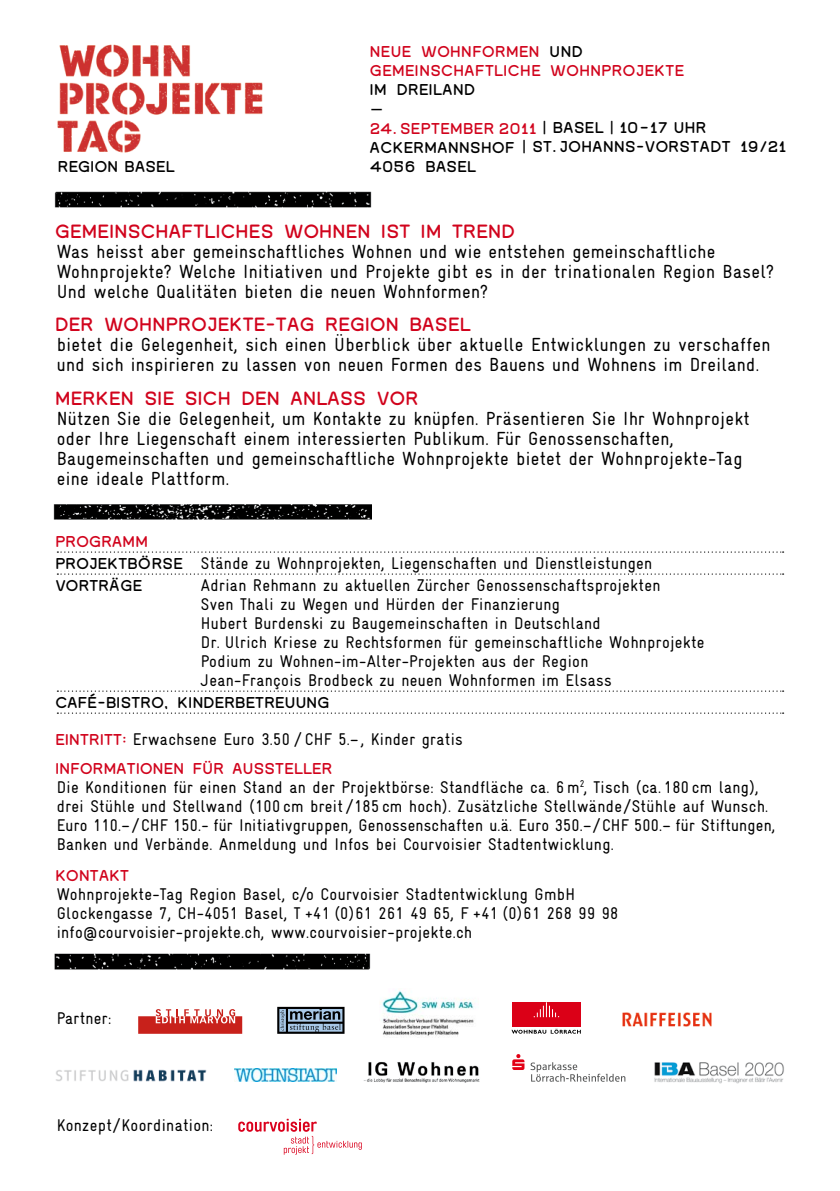
<style>
.page{position:relative;width:840px;height:1191px;background:#fff}
.page>*{position:absolute;margin:0;border:0;box-sizing:border-box;transform-origin:0 0}
.t1{font:22px "Usumaru Bold";letter-spacing:.02em;color:#d1031c}
.t2{font:condensed 19px/20px "Gravur";letter-spacing:.02em;color:#000}
.t3{font:18px/19px "Usumaru Bold";letter-spacing:.03em;color:#d1031c}
.t4{font:18px/19px "Usumaru Bold";letter-spacing:.03em;color:#000;scale:.85 1}
.t5{font:18px "Usumaru Bold";letter-spacing:.03em;color:#000}
.t6{font:18px "Akkurat Mono";color:#000}
.t7{font:condensed 17px/19px "Gravur";letter-spacing:.02em;color:#000}
.s1{color:#000}
.s2{color:#d1031c}
.s3{font-family:"Usumaru Bold";font-stretch:normal;font-size:18px}
.s4{font-family:"Usumaru Bold";font-stretch:normal;font-size:18px;color:#d1031c}
</style>
<div class="page">
<svg style="left:57px;top:551px;width:726px;height:1px"></svg>
<svg style="left:57px;top:573px;width:726px;height:1px"></svg>
<svg style="left:57px;top:690px;width:726px;height:1px"></svg>
<svg style="left:57px;top:712px;width:726px;height:1px"></svg>
<img style="left:57px;top:44px;width:206px;height:109px">
<svg style="left:238px;top:1118px;width:123px;height:36px"></svg>
<svg style="left:277px;top:1006px;width:67px;height:27px;background:#607181"></svg>
<img style="left:380px;top:991px;width:94px;height:45px">
<img style="left:56px;top:1069px;width:150px;height:12px">
<img style="left:654px;top:1062px;width:130px;height:22px">
<svg style="left:530px;top:1062px;width:95px;height:19px"></svg>
<svg style="left:512px;top:1054px;width:12px;height:16px"></svg>
<img style="left:234px;top:1068px;width:102px;height:13px">
<img style="left:363px;top:1062px;width:117px;height:21px">
<img style="left:622px;top:1012px;width:89px;height:14px">
<svg style="left:138px;top:1009px;width:104px;height:24px"></svg>
<div style="left:511px;top:1002px;width:69px;height:25px;background:#db0017"></div>
<svg style="left:511px;top:1028px;width:69px;height:5px"></svg>
<svg style="left:533px;top:1002px;width:26px;height:15px"></svg>
<img style="left:54px;top:191px;width:318px;height:17px">
<img style="left:53px;top:504px;width:318px;height:16px">
<img style="left:54px;top:953px;width:317px;height:17px">
<p class="t3" style="left:371px;top:43px;width:315px">NEUE WOHNFORMEN <span class="s1">UND<br></span>GEMEINSCHAFTLICHE WOHNPROJEKTE</p>
<p class="t5" style="left:371px;top:81px;width:106px">IM DREILAND</p>
<p class="t6" style="left:371px;top:97px;width:13px">—</p>
<p class="t4" style="left:371px;top:119px;width:490px"><span class="s2">24. SEPTEMBER 2011</span> | BASEL | 10–17 UHR<br>ACKERMANNSHOF | ST. JOHANNS-VORSTADT 19/21</p>
<p class="t5" style="left:59px;top:157px;width:118px">REGION BASEL</p>
<p class="t5" style="left:371px;top:157px;width:108px">4056 BASEL</p>
<p class="t1" style="left:57px;top:220px;width:461px">GEMEINSCHAFTLICHES WOHNEN IST IM TREND</p>
<p class="t2" style="left:57px;top:241px;width:718px">Was heisst aber gemeinschaftliches Wohnen und wie entstehen gemeinschaftliche<br>Wohnprojekte? Welche Initiativen und Projekte gibt es in der trinationalen Region Basel?<br>Und welche Qualitäten bieten die neuen Wohnformen?</p>
<p class="t1" style="left:57px;top:313px;width:416px">DER WOHNPROJEKTE-TAG REGION BASEL</p>
<p class="t2" style="left:57px;top:335px;width:714px">bietet die Gelegenheit, sich einen Überblick über aktuelle Entwicklungen zu verschaffen und sich inspirieren zu lassen von neuen Formen des Bauens und Wohnens im Dreiland.</p>
<p class="t1" style="left:57px;top:387px;width:362px">MERKEN SIE SICH DEN ANLASS VOR</p>
<p class="t2" style="left:57px;top:408px;width:694px">Nützen Sie die Gelegenheit, um Kontakte zu knüpfen. Präsentieren Sie Ihr Wohnprojekt oder Ihre Liegenschaft einem interessierten Publikum. Für Genossenschaften, Baugemeinschaften und gemeinschaftliche Wohnprojekte bietet der Wohnprojekte-Tag eine ideale Plattform.</p>
<p class="t3" style="left:57px;top:533px;width:94px">PROGRAMM</p>
<p class="t7" style="left:57px;top:554px;width:596px"><span class="s3">PROJEKTBÖRSE</span> Stände zu Wohnprojekten, Liegenschaften und Dienstleistungen</p>
<p class="t5" style="left:57px;top:576px;width:88px">VORTRÄGE</p>
<p class="t7" style="left:201px;top:576px;width:505px">Adrian Rehmann zu aktuellen Zürcher Genossenschaftsprojekten<br>Sven Thali zu Wegen und Hürden der Finanzierung<br>Hubert Burdenski zu Baugemeinschaften in Deutschland<br>Dr. Ulrich Kriese zu Rechtsformen für gemeinschaftliche Wohnprojekte Podium zu Wohnen-im-Alter-Projekten aus der Region<br>Jean-François Brodbeck zu neuen Wohnformen im Elsass</p>
<p class="t5" style="left:57px;top:693px;width:275px">CAFÉ-BISTRO, KINDERBETREUU NG</p>
<p class="t7" style="left:57px;top:730px;width:407px"><span class="s4">EINTRITT:</span> Erwachsene Euro 3.50 / CHF 5.–, Kinder gratis</p>
<p class="t3" style="left:57px;top:759px;width:276px">INFORMATIONEN FÜR AUSSTELLER</p>
<p class="t7" style="left:57px;top:777px;width:719px">Die Konditionen für einen Stand an der Projektbörse: Standfläche ca. 6 m<sup>2</sup>, Tisch (ca. 180 cm lang), drei Stühle und Stellwand (100 cm breit /185 cm hoch). Zusätzliche Stellwände/Stühle auf Wunsch.<br>Euro 110.– /CHF 150.- für Initiativgruppen, Genossenschaften u.ä. Euro 350.–/CHF 500.– für Stiftungen, Banken und Verbände. Anmeldung und Infos bei Courvoisier Stadtentwicklung.</p>
<p class="t3" style="left:57px;top:866px;width:75px">KONTAKT</p>
<p class="t7" style="left:57px;top:884px;width:563px">Wohnprojekte-Tag Region Basel, c/o Courvoisier Stadtentwicklung GmbH<br>Glockengasse 7, CH-4051 Basel, T +41 (0)61 261 49 65, F +41 (0)61 268 99 98 info@courvoisier-projekte.ch, www.courvoisier-projekte.ch</p>
<p class="t7" style="left:57px;top:1008px;width:56px">Partner:</p>
<p class="t7" style="left:57px;top:1115px;width:158px">Konzept/Koordination:</p>
</div>
